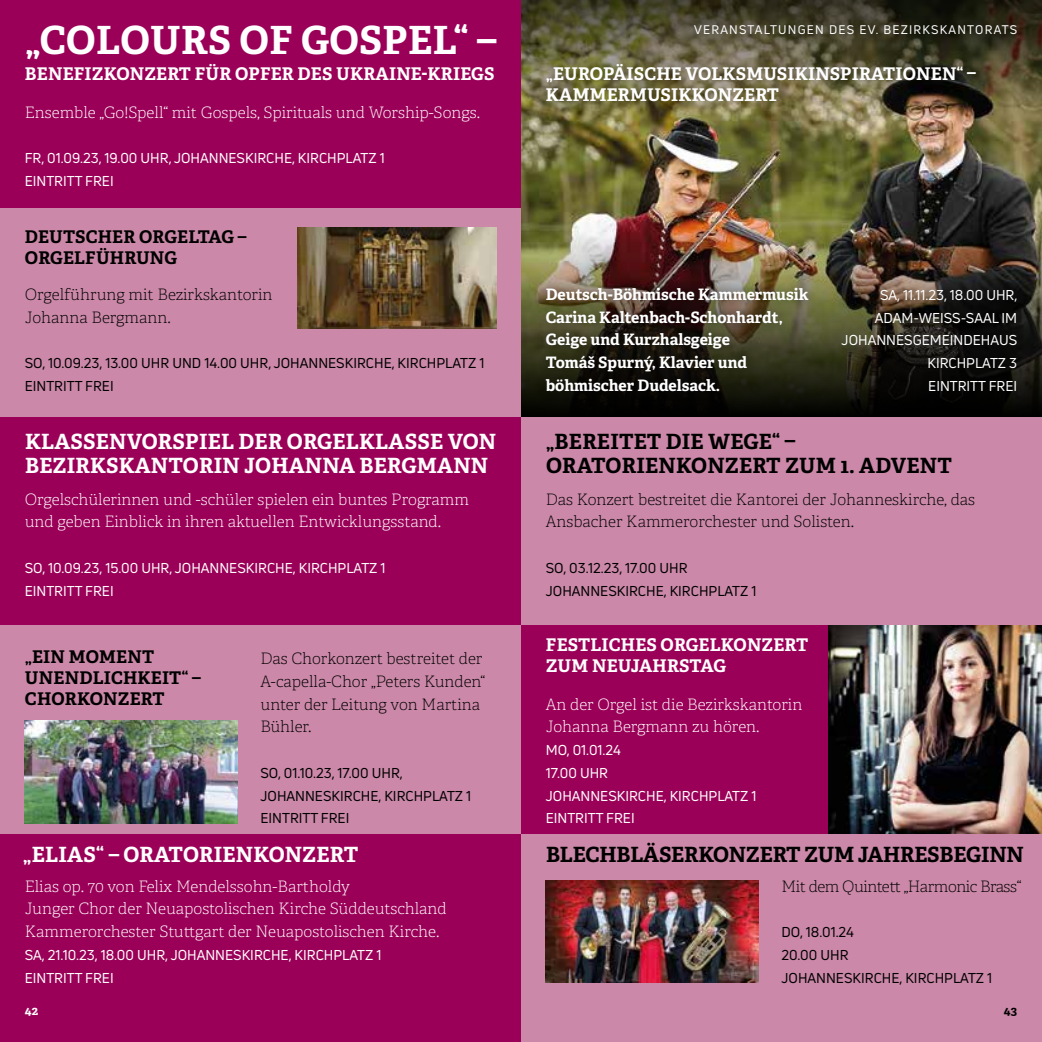
<style>
.page{position:relative;width:1042px;height:1042px;background:#fff}
.page>*{position:absolute;margin:0;border:0;box-sizing:border-box;transform-origin:0 0}
.t1{font:700 38.85px "Adelle";letter-spacing:.01em;color:#fff}
.t2{font:700 21px/24.5px "Adelle";letter-spacing:.01em;color:#fff}
.t3{font:700 21px/24.5px "Adelle";letter-spacing:.01em;color:#000}
.t4{font:700 21px "Adelle";letter-spacing:-.01em;color:#000}
.t5{font:700 17.5px/21px "Adelle";letter-spacing:.01em;color:#fff}
.t6{font:700 17.5px/21px "Adelle";letter-spacing:.01em;color:#000}
.t7{font:100 15.75px/22.8px "Adelle";color:#fff}
.t8{font:100 15.75px/22.8px "Adelle";color:#000}
.t9{font:700 15.75px/22.8px "Adelle";color:#fff}
.t10{font:100 15.75px "Adelle";letter-spacing:-.03em;color:#000}
.t11{font:14px/22.8px "Uni Neue";color:#fff}
.t12{font:14px/22.8px "Uni Neue";color:#000}
.t13{font:12.25px "Uni Neue";letter-spacing:.1em;color:#fff}
.t14{font:700 12.25px "Adelle";color:#fff}
.t15{font:700 12.25px "Adelle";color:#000}
</style>
<div class="page">
<img style="left:521px;top:118px;width:521px;height:114px">
<div style="left:0;top:0;width:521px;height:208px;background:#9b0058"></div>
<div style="left:0;top:417px;width:521px;height:208px;background:#9b0058"></div>
<div style="left:521px;top:417px;width:521px;height:208px;background:#cb88a8"></div>
<div style="left:0;top:833px;width:521px;height:209px;background:#9b0058"></div>
<div style="left:521px;top:833px;width:521px;height:209px;background:#cb88a8"></div>
<div style="left:0;top:208px;width:521px;height:209px;background:#cb88a8"></div>
<div style="left:0;top:625px;width:521px;height:208px;background:#cb88a8"></div>
<img style="left:25px;top:721px;width:212px;height:102px">
<img style="left:546px;top:880px;width:212px;height:102px">
<div style="left:521px;top:625px;width:307px;height:208px;background:#9b0058"></div>
<img style="left:298px;top:227px;width:198px;height:102px">
<img style="left:521px;top:232px;width:521px;height:185px">
<img style="left:521px;top:0;width:521px;height:118px">
<div style="left:536px;top:278px;width:282px;height:124px;background:#000;opacity:.5"></div>
<div style="left:535px;top:52px;width:452px;height:61px;background:#000;opacity:.5"></div>
<div style="left:685px;top:15px;width:342px;height:30px;background:#000;opacity:.5"></div>
<img style="left:828px;top:625px;width:214px;height:208px">
<h1 class="t1" style="left:25px;top:16px;width:473px">„COLOURS OF GOSPEL“ –</h1>
<p class="t5" style="left:25px;top:63px;width:471px">BENEFIZKONZERT FÜR OPFER DES UKRAINE-KRIEGS</p>
<p class="t7" style="left:25px;top:101px;width:456px">Ensemble „Go!Spell“ mit Gospels, Spirituals und Worship-Songs.</p>
<p class="t11" style="left:25px;top:147px;width:361px">FR, 01.09.23, 19.00 UHR, JOHANNESKIRCHE, KIRCHPLATZ 1<br>EINTRITT FREI</p>
<p class="t6" style="left:25px;top:226px;width:223px">DEUTSCHER ORGELTAG –<br>ORGELFÜHRUNG</p>
<p class="t8" style="left:25px;top:283px;width:249px">Orgelführung mit Bezirkskantorin<br>Johanna Bergmann.</p>
<p class="t12" style="left:25px;top:352px;width:461px">SO, 10.09.23, 13.00 UHR UND 14.00 UHR, JOHANNESKIRCHE, KIRCHPLATZ 1<br>EINTRITT FREI</p>
<h2 class="t2" style="left:25px;top:429px;width:473px">KLASSENVORSPIEL DER ORGELKLASSE VON<br>BEZIRKSKANTORIN JOHANNA BERGMANN</h2>
<p class="t7" style="left:25px;top:488px;width:446px">Orgelschülerinnen und -schüler spielen ein buntes Programm und geben Einblick in ihren aktuellen Entwicklungsstand.</p>
<p class="t11" style="left:25px;top:556px;width:362px">SO, 10.09.23, 15.00 UHR, JOHANNESKIRCHE, KIRCHPLATZ 1<br>EINTRITT FREI</p>
<p class="t6" style="left:25px;top:646px;width:178px">„EIN MOMENT<br>UNENDLICHKEIT“ –<br>CHORKONZERT</p>
<p class="t8" style="left:260px;top:647px;width:226px">Das Chorkonzert bestreitet der<br>A-capella-Chor „Peters Kunden“ unter der Leitung von Martina<br>Bühler.</p>
<p class="t12" style="left:260px;top:761px;width:212px">SO, 01.10.23, 17.00 UHR,<br>JOHANNESKIRCHE, KIRCHPLATZ 1<br>EINTRITT FREI</p>
<h2 class="t2" style="left:23px;top:842px;width:337px">„ELIAS“ – ORATORIENKONZERT</h2>
<p class="t13" style="left:694px;top:22px;width:324px">VERANSTALTUNGEN DES EV. BEZIRKSKANTORATS</p>
<p class="t5" style="left:546px;top:63px;width:432px">„EUROPÄISCHE VOLKSMUSIKINSPIRATIONEN“ –<br>KAMMERMUSIKKONZERT</p>
<p class="t9" style="left:546px;top:283px;width:264px">Deutsch-Böhmische Kammermusik<br>Carina Kaltenbach-Schonhardt,<br>Geige und Kurzhalsgeige<br>Tomáš Spurný, Klavier und böhmischer Dudelsack.</p>
<p class="t11" style="left:841px;top:283px;width:177px;text-align:right">SA, 11.11.23, 18.00 UHR,<br>ADAM-WEISS-SAAL IM<br>JOHANNESGEMEINDEHAUS<br>KIRCHPLATZ 3<br>EINTRITT FREI</p>
<h2 class="t3" style="left:546px;top:429px;width:408px">„BEREITET DIE WEGE“ –<br>ORATORIENKONZERT ZUM 1. ADVENT</h2>
<p class="t8" style="left:546px;top:488px;width:431px">Das Konzert bestreitet die Kantorei der Johanneskirche, das<br>Ansbacher Kammerorchester und Solisten.</p>
<p class="t12" style="left:546px;top:556px;width:212px">SO, 03.12.23, 17.00 UHR<br>JOHANNESKIRCHE, KIRCHPLATZ 1</p>
<p class="t5" style="left:546px;top:634px;width:264px">FESTLICHES ORGELKONZERT<br>ZUM NEUJAHRSTAG</p>
<p class="t7" style="left:546px;top:693px;width:258px">An der Orgel ist die Bezirkskantorin<br>Johanna Bergmann zu hören.</p>
<p class="t11" style="left:546px;top:738px;width:212px">MO, 01.01.24<br>17.00 UHR<br>JOHANNESKIRCHE, KIRCHPLATZ 1<br>EINTRITT FREI</p>
<h2 class="t4" style="left:546px;top:841px;width:479px">BLECHBLÄSERKONZERT ZUM JAHRESBEGINN</h2>
<p class="t7" style="left:25px;top:875px;width:327px">Elias op. 70 von Felix Mendelssohn-Bartholdy</p>
<p class="t10" style="left:781px;top:876px;width:241px">Mit dem Quintett „Harmonic Brass“</p>
<p class="t7" style="left:25px;top:897px;width:423px">Junger Chor der Neuapostolischen Kirche Süddeutschland<br>Kammerorchester Stuttgart der Neuapostolischen Kirche.</p>
<p class="t12" style="left:781px;top:920px;width:212px">DO, 18.01.24<br>20.00 UHR<br>JOHANNESKIRCHE, KIRCHPLATZ 1</p>
<p class="t11" style="left:25px;top:943px;width:358px">SA, 21.10.23, 18.00 UHR, JOHANNESKIRCHE, KIRCHPLATZ 1<br>EINTRITT FREI</p>
<p class="t14" style="left:25px;top:1002px;width:15px">42</p>
<p class="t15" style="left:1004px;top:1002px;width:15px">43</p>
</div>
